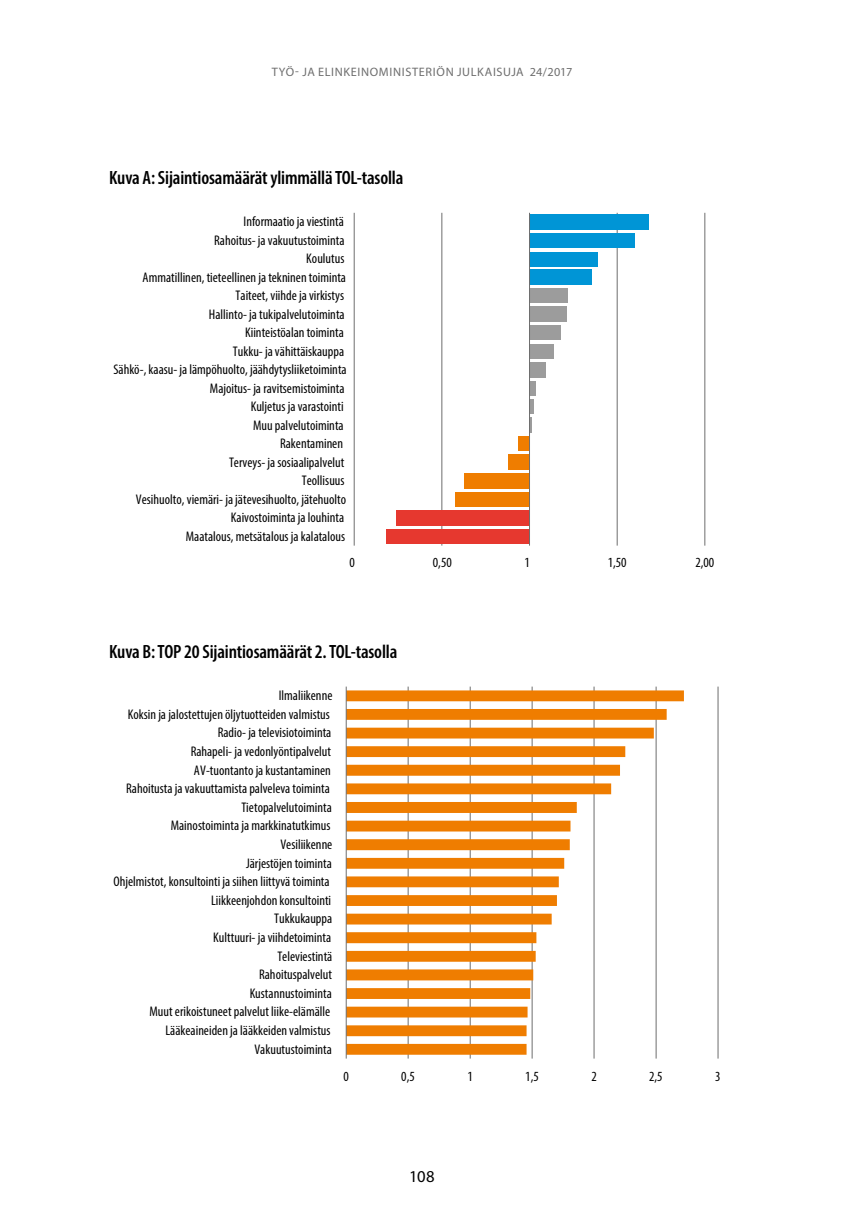
<style>
.page{position:relative;width:844px;height:1216px;background:#fff}
.page>*{position:absolute;margin:0;border:0;box-sizing:border-box;transform-origin:0 0}
._00_taulukon_ja_kuvi{font:600 condensed 19.25px "Myriad Pro";letter-spacing:-.01em;color:#000}
.t1{font:16.62px "Myriad Pro";color:#000}
.t2{font:condensed 14px "Myriad Pro";color:#000}
.t3{font:12.25px "Myriad Pro";letter-spacing:.05em;color:#6e6e6e}
</style>
<div class="page">
<hr style="left:704px;top:213px;width:1px;height:332px;background:#6e6e6e">
<hr style="left:616px;top:213px;width:1px;height:332px;background:#6e6e6e">
<hr style="left:441px;top:213px;width:1px;height:332px;background:#6e6e6e">
<hr style="left:353px;top:213px;width:1px;height:332px;background:#6e6e6e">
<div style="left:385px;top:529px;width:144px;height:15px;background:#e6382f"></div>
<div style="left:396px;top:510px;width:133px;height:15px;background:#e6382f"></div>
<div style="left:454px;top:492px;width:75px;height:15px;background:#ef7d00"></div>
<div style="left:463px;top:473px;width:66px;height:15px;background:#ef7d00"></div>
<div style="left:507px;top:455px;width:22px;height:15px;background:#ef7d00"></div>
<div style="left:517px;top:436px;width:12px;height:15px;background:#ef7d00"></div>
<hr style="left:529px;top:418px;width:3px;height:15px;background:#9c9c9c">
<hr style="left:529px;top:399px;width:4px;height:15px;background:#9c9c9c">
<div style="left:529px;top:381px;width:7px;height:15px;background:#9c9c9c"></div>
<div style="left:529px;top:362px;width:17px;height:15px;background:#9c9c9c"></div>
<div style="left:529px;top:344px;width:25px;height:15px;background:#9c9c9c"></div>
<div style="left:529px;top:325px;width:32px;height:15px;background:#9c9c9c"></div>
<div style="left:529px;top:307px;width:38px;height:15px;background:#9c9c9c"></div>
<div style="left:529px;top:288px;width:38px;height:15px;background:#9c9c9c"></div>
<div style="left:529px;top:270px;width:63px;height:15px;background:#0095d6"></div>
<div style="left:529px;top:251px;width:68px;height:15px;background:#0095d6"></div>
<div style="left:529px;top:233px;width:105px;height:15px;background:#0095d6"></div>
<div style="left:529px;top:214px;width:120px;height:15px;background:#0095d6"></div>
<hr style="left:529px;top:213px;width:1px;height:332px;background:#6e6e6e">
<hr style="left:717px;top:686px;width:1px;height:372px;background:#6e6e6e">
<hr style="left:655px;top:686px;width:1px;height:372px;background:#6e6e6e">
<hr style="left:593px;top:686px;width:1px;height:372px;background:#6e6e6e">
<hr style="left:531px;top:686px;width:1px;height:372px;background:#6e6e6e">
<hr style="left:469px;top:686px;width:1px;height:372px;background:#6e6e6e">
<hr style="left:407px;top:686px;width:1px;height:372px;background:#6e6e6e">
<svg style="left:346px;top:690px;width:337px;height:364px"></svg>
<hr style="left:345px;top:686px;width:1px;height:372px;background:#6e6e6e">
<p class="t3" style="left:272px;top:64px;width:302px">TYÖ- JA ELINKEINOMINISTERIÖN JULKAISUJA 24/2017</p>
<p class="_00_taulukon_ja_kuvi" style="left:109px;top:166px;width:296px">Kuva A: Sijaintiosamäärät ylimmällä TOL-tasolla</p>
<p class="t2" style="left:243px;top:213px;width:102px">Informaatio ja viestintä</p>
<p class="t2" style="left:214px;top:231px;width:132px">Rahoitus- ja vakuutustoiminta</p>
<p class="t2" style="left:306px;top:250px;width:40px">Koulutus</p>
<p class="t2" style="left:143px;top:268px;width:205px">Ammatillinen, tieteellinen ja tekninen toiminta</p>
<p class="t2" style="left:235px;top:287px;width:110px">Taiteet, viihde ja virkistys</p>
<p class="t2" style="left:209px;top:305px;width:137px">Hallinto- ja tukipalvelutoiminta</p>
<p class="t2" style="left:245px;top:324px;width:100px">Kiinteistöalan toiminta</p>
<p class="t2" style="left:233px;top:342px;width:113px">Tukku- javähittäiskauppa</p>
<p class="t2" style="left:113px;top:361px;width:234px">Sähkö-, kaasu- ja lämpöhuolto, jäähdytysliiketoiminta</p>
<p class="t2" style="left:210px;top:379px;width:136px">Majoitus- ja ravitsemistoiminta</p>
<p class="t2" style="left:251px;top:398px;width:95px">Kuljetus javarastointi</p>
<p class="t2" style="left:253px;top:416px;width:92px">Muupalvelutoiminta</p>
<p class="t2" style="left:280px;top:435px;width:64px">Rakentaminen</p>
<p class="t2" style="left:229px;top:453px;width:117px">Terveys- ja sosiaalipalvelut</p>
<p class="t2" style="left:302px;top:472px;width:44px">Teollisuus</p>
<p class="t2" style="left:136px;top:490px;width:212px">Vesihuolto, viemäri- ja jätevesihuolto, jätehuolto</p>
<p class="t2" style="left:231px;top:509px;width:115px">Kaivostoiminta ja louhinta</p>
<p class="t2" style="left:186px;top:527px;width:161px">Maatalous, metsätalous ja kalatalous</p>
<p class="t2" style="left:349px;top:554px;width:7px">0</p>
<p class="t2" style="left:433px;top:554px;width:20px">0,50</p>
<p class="t2" style="left:524px;top:554px;width:7px">1</p>
<p class="t2" style="left:607px;top:554px;width:20px">1,50</p>
<p class="t2" style="left:695px;top:554px;width:20px">2,00</p>
<p class="_00_taulukon_ja_kuvi" style="left:109px;top:639px;width:290px">Kuva B: TOP 20 Sijaintiosamäärät 2. TOL-tasolla</p>
<p class="t2" style="left:279px;top:687px;width:55px">Ilmaliikenne</p>
<p class="t2" style="left:128px;top:705px;width:203px">Koksin ja jalostettujen öljytuotteiden valmistus</p>
<p class="t2" style="left:218px;top:724px;width:115px">Radio- ja televisiotoiminta</p>
<p class="t2" style="left:191px;top:743px;width:142px">Rahapeli- ja vedonlyöntipalvelut</p>
<p class="t2" style="left:194px;top:761px;width:138px">AV-tuontanto ja kustantaminen</p>
<p class="t2" style="left:126px;top:780px;width:205px">Rahoitusta ja vakuuttamista palveleva toiminta</p>
<p class="t2" style="left:241px;top:798px;width:92px">Tietopalvelutoiminta</p>
<p class="t2" style="left:171px;top:817px;width:161px">Mainostoiminta ja markkinatutkimus</p>
<p class="t2" style="left:280px;top:836px;width:53px">Vesiliikenne</p>
<p class="t2" style="left:246px;top:854px;width:87px">Järjestöjen toiminta</p>
<p class="t2" style="left:113px;top:873px;width:218px">Ohjelmistot, konsultointi ja siihen liittyvä toiminta</p>
<p class="t2" style="left:211px;top:891px;width:121px">Liikkeenjohdon konsultointi</p>
<p class="t2" style="left:274px;top:910px;width:59px">Tukkukauppa</p>
<p class="t2" style="left:213px;top:928px;width:119px">Kulttuuri- ja viihdetoiminta</p>
<p class="t2" style="left:277px;top:947px;width:56px">Televiestintä</p>
<p class="t2" style="left:259px;top:966px;width:74px">Rahoituspalvelut</p>
<p class="t2" style="left:250px;top:984px;width:84px">Kustannustoiminta</p>
<p class="t2" style="left:149px;top:1003px;width:182px">Muut erikoistuneet palvelut liike-elämälle</p>
<p class="t2" style="left:165px;top:1021px;width:166px">Lääkeaineiden ja lääkkeiden valmistus</p>
<p class="t2" style="left:254px;top:1040px;width:79px">Vakuutustoiminta</p>
<p class="t2" style="left:343px;top:1067px;width:7px">0</p>
<p class="t2" style="left:401px;top:1067px;width:15px">0,5</p>
<p class="t2" style="left:467px;top:1067px;width:7px">1</p>
<p class="t2" style="left:525px;top:1067px;width:15px">1,5</p>
<p class="t2" style="left:591px;top:1067px;width:7px">2</p>
<p class="t2" style="left:649px;top:1067px;width:15px">2,5</p>
<p class="t2" style="left:715px;top:1067px;width:7px">3</p>
<p class="t1" style="left:409px;top:1166px;width:27px">108</p>
</div>
